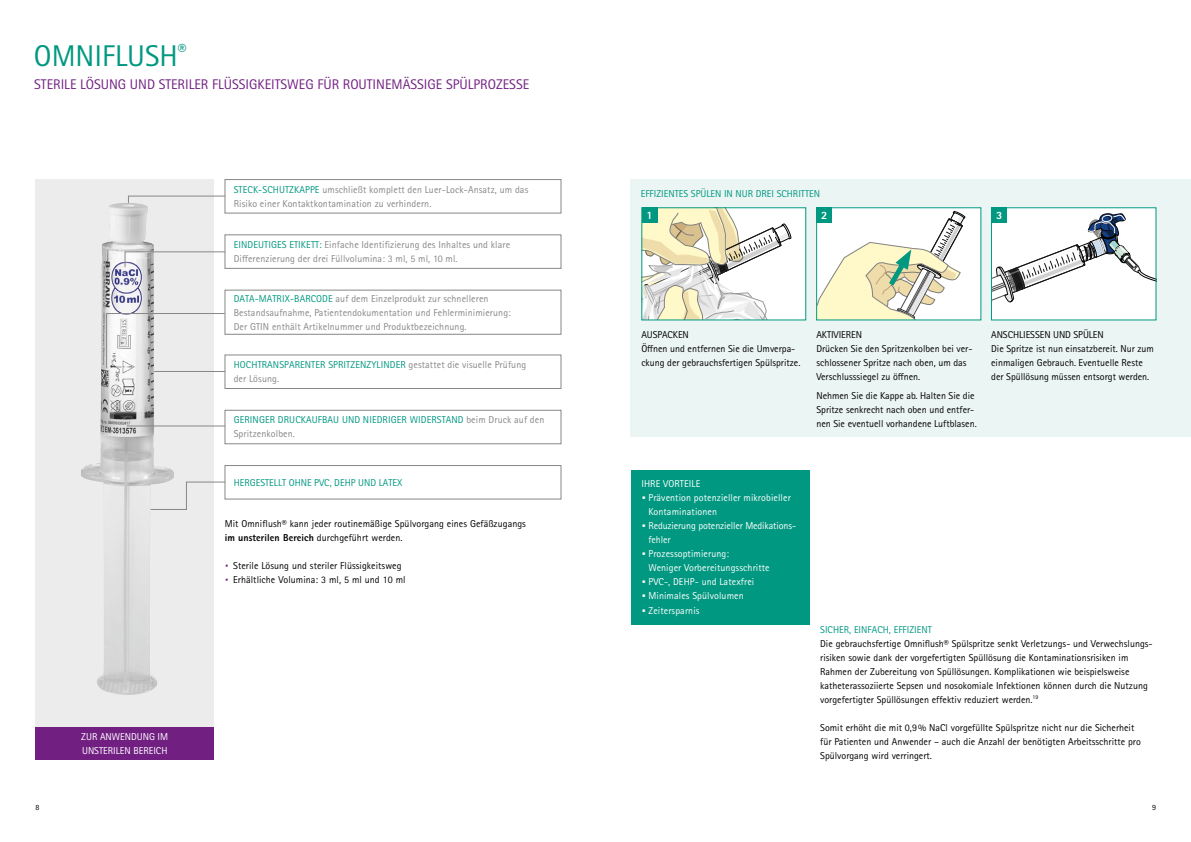
<style>
.page{position:relative;width:1191px;height:842px;background:#fff}
.page>*{position:absolute;margin:0;border:0;box-sizing:border-box;transform-origin:0 0}
.t1{font:30px "Rotis Sans Serif Pro";color:#009881}
.t2{font:14px "Rotis Sans Serif Pro";color:#712082}
.t3{font:800 11.2px "Rotis Sans Serif Pro";color:#fff}
.t4{font:10px/14px "Rotis Sans Serif Pro";color:#000}
.t5{font:10px/14px "Rotis Sans Serif Pro";letter-spacing:.01em;color:#878786}
.t6{font:10px/14px "Rotis Sans Serif Pro";letter-spacing:.01em;color:#fff}
.t7{font:10px/14px "Rotis Sans Serif Pro";color:#009881}
.t8{font:10px "Rotis Sans Serif Pro";letter-spacing:-.01em;color:#fff}
.t9{font:8px "Rotis Sans Serif Pro";color:#000}
.s1{color:#009881}
.s2{color:#878786}
.s3{font-weight:800}
.s4{font-size:20px;color:#712082}
.s5{font-weight:800;font-size:20px}
</style>
<div class="page">
<div style="left:35px;top:179px;width:179px;height:554px;background:#ececed"></div>
<svg style="left:174px;top:481px;width:52px;height:29px"></svg>
<div style="left:225px;top:465px;width:336px;height:34px;border:1px solid #878786"></div>
<div style="left:631px;top:179px;width:560px;height:258px;background:#ebf5f3"></div>
<div style="left:642px;top:208px;width:163px;height:112px;background:#fff"></div>
<svg style="left:643px;top:209px;width:149px;height:109px"></svg>
<div style="left:816px;top:208px;width:165px;height:112px;background:#fff"></div>
<div style="left:991px;top:208px;width:165px;height:112px;background:#fff"></div>
<svg style="left:993px;top:213px;width:161px;height:90px"></svg>
<svg style="left:816px;top:208px;width:159px;height:112px"></svg>
<div style="left:641px;top:207px;width:16px;height:16px;background:#009881"></div>
<div style="left:816px;top:207px;width:16px;height:16px;background:#009881"></div>
<div style="left:991px;top:207px;width:16px;height:16px;background:#009881"></div>
<hr style="left:139px;top:371px;width:86px;height:1px;background:#878786">
<div style="left:225px;top:355px;width:336px;height:34px;border:1px solid #878786"></div>
<div style="left:225px;top:179px;width:336px;height:34px;border:1px solid #878786"></div>
<div style="left:630px;top:470px;width:179px;height:154px;background:#009881"></div>
<div style="left:35px;top:727px;width:179px;height:33px;background:#712082"></div>
<div style="left:225px;top:290px;width:336px;height:44px;border:1px solid #878786"></div>
<div style="left:225px;top:235px;width:336px;height:34px;border:1px solid #878786"></div>
<div style="left:225px;top:410px;width:336px;height:34px;border:1px solid #878786"></div>
<img style="left:81px;top:203px;width:93px;height:492px">
<svg style="left:128px;top:196px;width:98px;height:7px"></svg>
<svg style="left:124px;top:251px;width:102px;height:17px"></svg>
<svg style="left:106px;top:313px;width:119px;height:56px"></svg>
<hr style="left:127px;top:426px;width:98px;height:1px;background:#878786">
<h1 class="t1" style="left:34px;top:38px;width:154px">OMNIFLUSH<sup>®</sup></h1>
<h2 class="t2" style="left:34px;top:76px;width:496px">STERILE LÖSUNG UND STERILER FLÜSSIGKEITSWEG FÜR ROUTINEMÄSSIGE SPÜLPROZESSE</h2>
<p class="t5" style="left:234px;top:182px;width:296px"><span class="s1">STECK-SCHUTZKAPPE</span> umschließt komplett den Luer-Lock-Ansatz, um das<br>Risiko einer Kontaktkontamination zu verhindern.</p>
<p class="t5" style="left:234px;top:238px;width:278px"><span class="s1">EINDEUTIGES ETIKETT:</span> Einfache Identifizierung des Inhaltes und klare<br>Differenzierung der drei Füllvolumina: 3 ml, 5 ml, 10 ml.</p>
<p class="t5" style="left:234px;top:291px;width:279px"><span class="s1">DATA-MATRIX-BARCODE</span> auf dem Einzelprodukt zur schnelleren<br>Bestandsaufnahme, Patientendokumentation und Fehlerminimierung:<br>Der GTIN enthält Artikelnummer und Produktbezeichnung.</p>
<p class="t5" style="left:234px;top:358px;width:294px"><span class="s1">HOCHTRANSPARENTER SPRITZENZYLINDER</span> gestattet die visuelle Prüfung der Lösung.</p>
<p class="t7" style="left:234px;top:413px;width:312px">GERINGER DRUCKAUFBAU UND NIEDRIGER WIDERSTAND <span class="s2">beim Druck auf den<br>Spritzenkolben.</span></p>
<p class="t7" style="left:234px;top:475px;width:170px">HERGESTELLT OHNE PVC, DEHP UND LATEX</p>
<p class="t4" style="left:225px;top:517px;width:303px">Mit Omniflush® kann jeder routinemäßige Spülvorgang eines Gefäßzugangs <span class="s3">im unsterilen Bereich</span> durchgeführt werden.</p>
<p class="t4" style="left:225px;top:559px;width:182px"><span class="s4">·</span> Sterile Lösung und steriler Flüssigkeitsweg <span class="s4">·</span> Erhältliche Volumina: 3 ml, 5 ml und 10 ml</p>
<p class="t6" style="left:81px;top:730px;width:88px">ZUR ANWENDUNG IM<br>UNSTERILEN BEREICH</p>
<p class="t7" style="left:640px;top:187px;width:181px">EFFIZIENTES SPÜLEN IN NUR DREI SCHRITTEN</p>
<p class="t3" style="left:646px;top:208px;width:8px">1</p>
<p class="t3" style="left:821px;top:208px;width:8px">2</p>
<p class="t3" style="left:996px;top:208px;width:8px">3</p>
<p class="t4" style="left:641px;top:327px;width:161px">AUSPACKEN<br>Öffnen und entfernen Sie die Umverpa&shy;ckung der gebrauchsfertigen Spülspritze.</p>
<p class="t4" style="left:991px;top:327px;width:164px">ANSCHLIESSEN UND SPÜLEN<br>Die Spritze ist nun einsatzbereit. Nur zum einmaligen Gebrauch. Eventuelle Reste der Spüllösung müssen entsorgt werden.</p>
<p class="t4" style="left:816px;top:327px;width:158px">AKTIVIEREN<br>Drücken Sie den Spritzenkolben bei ver&shy;schlossener Spritze nach oben, um das<br>Verschlusssiegel zu öffnen.</p>
<p class="t4" style="left:816px;top:389px;width:162px">Nehmen Sie die Kappe ab. Halten Sie die<br>Spritze senkrecht nach oben und entfer&shy;nen Sie eventuell vorhandene Luftblasen.</p>
<p class="t6" style="left:641px;top:477px;width:60px">IHRE VORTEILE</p>
<p class="t6" style="left:641px;top:491px;width:151px"><span class="s5">·</span> Prävention potenzieller mikrobieller</p>
<p class="t6" style="left:648px;top:505px;width:70px">Kontaminationen</p>
<p class="t8" style="left:641px;top:520px;width:156px"><span class="s5">·</span> Reduzierung potenzieller Medikations-</p>
<p class="t6" style="left:648px;top:533px;width:24px">fehler</p>
<p class="t6" style="left:641px;top:547px;width:89px"><span class="s5">·</span> Prozessoptimierung:</p>
<p class="t6" style="left:648px;top:561px;width:123px">Weniger Vorbereitungsschritte</p>
<p class="t6" style="left:641px;top:575px;width:114px"><span class="s5">·</span> PVC-, DEHP- und Latexfrei</p>
<p class="t6" style="left:641px;top:589px;width:104px"><span class="s5">·</span> Minimales Spülvolumen</p>
<p class="t6" style="left:641px;top:603px;width:60px"><span class="s5">·</span> Zeitersparnis</p>
<p class="t7" style="left:820px;top:622px;width:113px">SICHER, EINFACH, EFFIZIENT</p>
<p class="t4" style="left:820px;top:636px;width:334px">Die gebrauchsfertige Omniflush® Spülspritze senkt Verletzungs- und Verwechslungs&shy;risiken sowie dank der vorgefertigten Spüllösung die Kontaminationsrisiken im Rahmen der Zubereitung von Spüllösungen. Komplikationen wie beispielsweise katheterassoziierte Sepsen und nosokomiale Infektionen können durch die Nutzung vorgefertigter Spüllösungen effektiv reduziert werden.<sup>19</sup></p>
<p class="t4" style="left:820px;top:720px;width:322px">Somit erhöht die mit 0,9% NaCl vorgefüllte Spülspritze nicht nur die Sicherheit für Patienten und Anwender – auch die Anzahl der benötigten Arbeitsschritte pro<br>Spülvorgang wird verringert.</p>
<p class="t9" style="left:35px;top:802px;width:5px">8</p>
<p class="t9" style="left:1152px;top:802px;width:5px">9</p>
</div>
